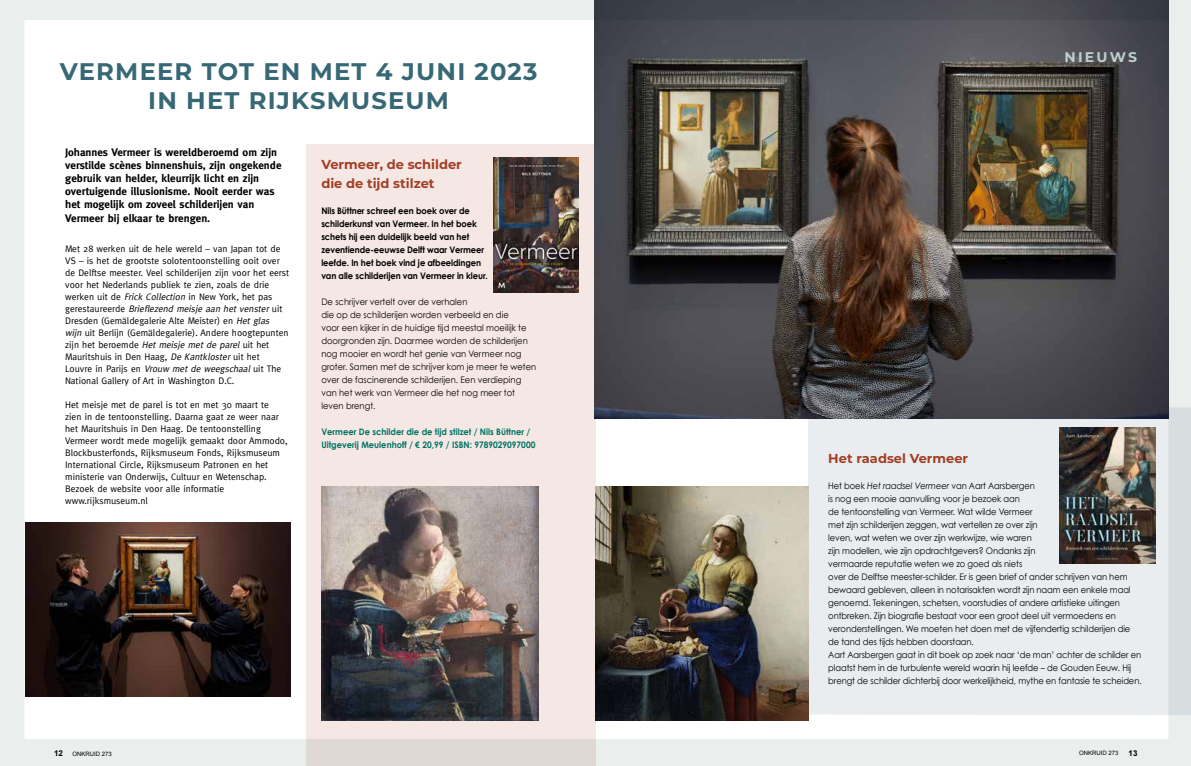
<style>
.page{position:relative;width:1191px;height:766px;background:#fff}
.page>*{position:absolute;margin:0;border:0;box-sizing:border-box;transform-origin:0 0}
.t1{font:700 24px/28.8px "Montserrat";letter-spacing:.05em;color:#376875;text-align:center}
.t2{font:700 14px "Montserrat";letter-spacing:.16em;color:#bfcfcc}
.t3{font:700 13px/19px "Montserrat";color:#a23e24}
.t4{font:700 11px/13.2px "Meta";color:#000}
.t5{font:9.5px/12px "Meta";color:#000}
.t6{font:9px/13px "Century Gothic";letter-spacing:-.01em;color:#000;scale:.93 1}
.t7{font:700 9px/13px "Century Gothic";letter-spacing:-.01em;color:#000;scale:.93 1}
.t8{font:700 9px/13px "Century Gothic";color:#007364;scale:.93 1}
.t9{font:700 8px "Arial";color:#000}
.t10{font:6px "Arial";color:#000}
.s1{font-style:italic}
.s2{font-weight:700;font-size:8px}
</style>
<div class="page">
<img style="left:0;top:0;width:1191px;height:765px">
<h1 class="t1" style="left:60px;top:56px;width:479px">VERMEER TOT EN MET 4 JUNI 2023<br>IN HET RIJKSMUSEUM</h1>
<p class="t4" style="left:65px;top:145px;width:218px">Johannes Vermeer is wereldberoemd om zijn verstilde scènes binnenshuis, zijn ongekende gebruik van helder, kleurrijk licht en zijn overtuigende illusionisme. Nooit eerder was het mogelijk om zoveel schilderijen van Vermeer bij elkaar te brengen.</p>
<p class="t5" style="left:65px;top:243px;width:225px">Met 28 werken uit de hele wereld – van Japan tot de VS – is het de grootste solotentoonstelling ooit over de Delftse meester. Veel schilderijen zijn voor het eerst voor het Nederlands publiek te zien, zoals de drie werken uit de <span class="s1">Frick Collection</span> in New York, het pas<br>g e re s t a u re e rd e <span class="s1">Brieflezend meisje aan het venster</span> u i t Dresden (Gemäldegalerie Alte Meister) en <span class="s1">Het glas wijn</span> uit Berlijn (Gemäldegalerie). Andere hoogtepunten zijn het beroemde <span class="s1">Het meisje met de parel</span> uit het Mauritshuis in Den Haag, <span class="s1">De Kantkloster</span> uit het<br>Louvre in Parijs en <span class="s1">Vrouw met de weegschaal</span> uit The National Gallery of Art in Washington D.C.</p>
<p class="t5" style="left:65px;top:399px;width:224px">Het meisje met de parel is tot en met 30 maart te zien in de tentoonstelling. Daarna gaat ze weer naar het Mauritshuis in Den Haag. De tentoonstelling Vermeer wordt mede mogelijk gemaakt door Ammodo, Blockbusterfonds, Rijksmuseum Fonds, Rijksmuseum International Circle, Rijksmuseum Patronen en het ministerie van Onderwijs, Cultuur en Wetenschap.<br>Bezoek de website voor alle informatie www.rijksmuseum.nl</p>
<h3 class="t3" style="left:321px;top:154px;width:142px">Vermeer, de schilder die de tijd stilzet</h3>
<p class="t7" style="left:321px;top:204px;width:181px">Nils Büttner schreef een boek over de schilderkunst van Vermeer. In het boek schets hij een duidelijk beeld van het zeventiende-eeuwse Delft waar Vermeer leefde. In het boek vind je afbeeldingen van alle schilderijen van Vermeer in kleur.</p>
<p class="t6" style="left:321px;top:295px;width:232px">De schrijver vertelt over de verhalen<br>die op de schilderijen worden verbeeld en die<br>voor een kijker in de huidige tijd meestal moeilijk te doorgronden zijn. Daarmee worden de schilderijen nog mooier en wordt het genie van Vermeer nog groter. Samen met de schrijver kom je meer te weten over de fascinerende schilderijen. Een verdieping van het werk van Vermeer die het nog meer tot leven brengt.</p>
<p class="t8" style="left:321px;top:424px;width:232px">Vermeer De schilder die de tijd stilzet / Nils Büttner /<br>Uitgeverij Meulenhoff / € 20,99 / ISBN: 9789029097000</p>
<h2 class="t2" style="left:1064px;top:46px;width:74px">NIEUWS</h2>
<h3 class="t3" style="left:828px;top:448px;width:141px">Het raadsel Vermeer</h3>
<p class="t6" style="left:828px;top:479px;width:338px">Het boek <span class="s1">Het raadsel Vermeer</span> van Aart Aarsbergen<br>is nog een mooie aanvulling voor je bezoek aan<br>de tentoonstelling van Vermeer. Wat wilde Vermeer<br>met zijn schilderijen zeggen, wat vertellen ze over zijn<br>leven, wat weten we over zijn werkwijze, wie waren<br>zijn modellen, wie zijn opdrachtgevers? Ondanks zijn<br>vermaarde reputatie weten we zo goed als niets<br>over de Delftse meester-schilder. Er is geen brief of ander schrijven van hem bewaard gebleven, alleen in notarisakten wordt zijn naam een enkele maal genoemd. Tekeningen, schetsen, voorstudies of andere artistieke uitingen ontbreken. Zijn biografie bestaat voor een groot deel uit vermoedens en veronderstellingen. We moeten het doen met de vijfendertig schilderijen die de tand des tijds hebben doorstaan.<br>Aart Aarsbergen gaat in dit boek op zoek naar ‘de man’ achter de schilder en plaatst hem in de turbulente wereld waarin hij leefde – de Gouden Eeuw. Hij brengt de schilder dichterbij door werkelijkheid, mythe en fantasie te scheiden.</p>
<p class="t10" style="left:54px;top:750px;width:59px"><span class="s2">12</span> ONKRUID 273</p>
<p class="t10" style="left:1079px;top:749px;width:41px">ONKRUID 273</p>
<p class="t9" style="left:1128px;top:747px;width:10px">13</p>
</div>
